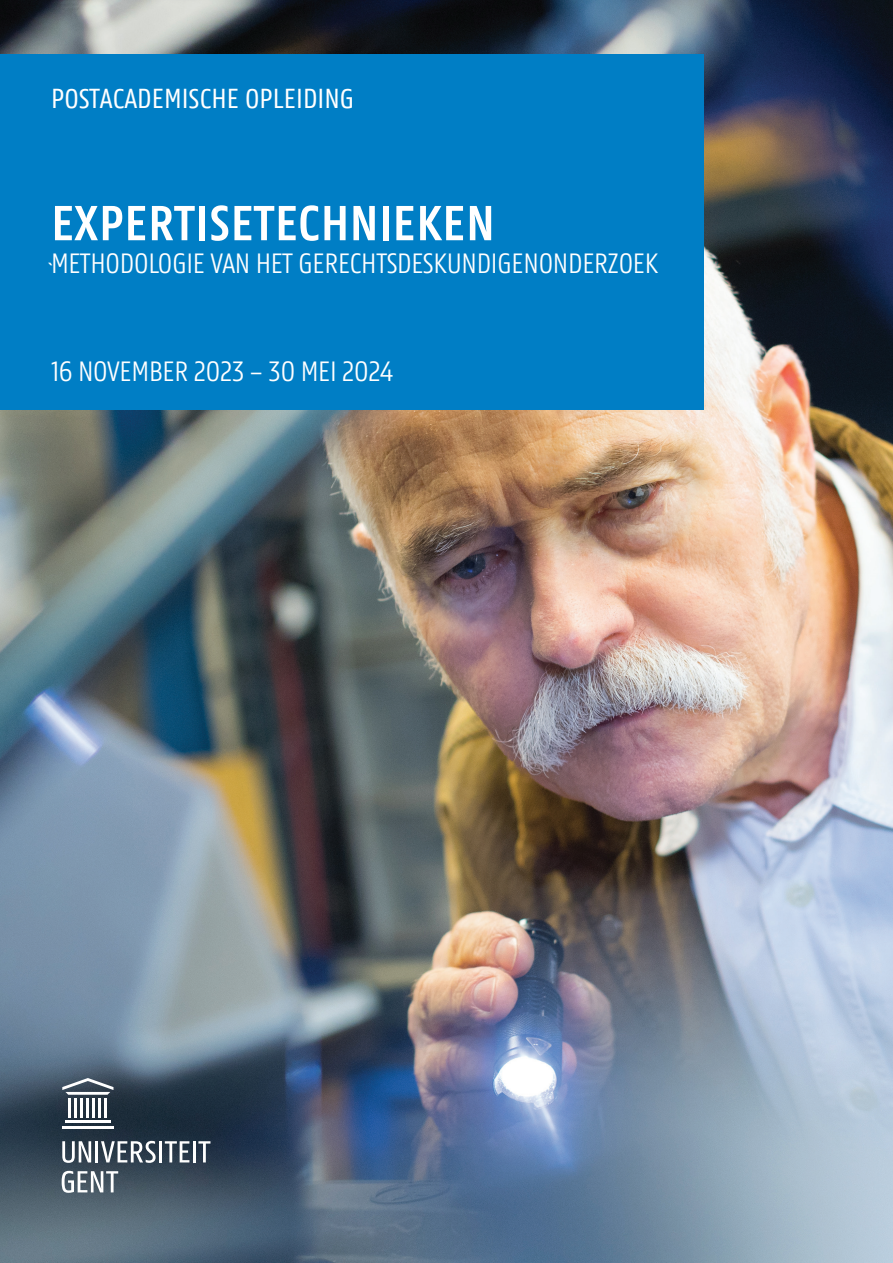
<style>
.page{position:relative;width:893px;height:1263px;background:#fff}
.page>*{position:absolute;margin:0;border:0;box-sizing:border-box;transform-origin:0 0}
.t1{font:600 54px "U Gent Panno Text";color:#fff}
.t2{font:300 30px "U Gent Panno Text";letter-spacing:-.01em;color:#fff}
.t3{font:30px "U Gent Panno Text";color:#fff}
</style>
<div class="page">
<img style="left:0;top:0;width:893px;height:1263px">
<div style="left:0;top:54px;width:704px;height:355px;background:#007ec5"></div>
<hr style="left:62px;top:1126px;width:51px;height:3px;background:#fff">
<hr style="left:65px;top:1120px;width:45px;height:3px;background:#fff">
<svg style="left:62px;top:1078px;width:51px;height:39px"></svg>
<hr style="left:193px;top:1141px;width:3px;height:21px;background:#fff">
<hr style="left:159px;top:1141px;width:3px;height:21px;background:#fff">
<hr style="left:95px;top:1141px;width:3px;height:21px;background:#fff">
<svg style="left:62px;top:1171px;width:56px;height:22px"></svg>
<svg style="left:198px;top:1141px;width:12px;height:21px"></svg>
<svg style="left:165px;top:1141px;width:24px;height:21px"></svg>
<svg style="left:62px;top:1141px;width:29px;height:22px"></svg>
<svg style="left:101px;top:1141px;width:55px;height:22px"></svg>
<p class="t3" style="left:51px;top:81px;width:305px">POSTACADEMISCHE OPLEIDING</p>
<h1 class="t1" style="left:51px;top:191px;width:446px">EXPERTISETECHNIEKEN</h1>
<p class="t2" style="left:51px;top:246px;width:609px">METHODOLOGIE VAN HET GERECHTSDESKUNDIGENONDERZOEK</p>
<p class="t2" style="left:51px;top:255px;width:5px">`</p>
<p class="t2" style="left:51px;top:354px;width:344px">16 NOVEMBER 2023 – 30 MEI 2024</p>
</div>
